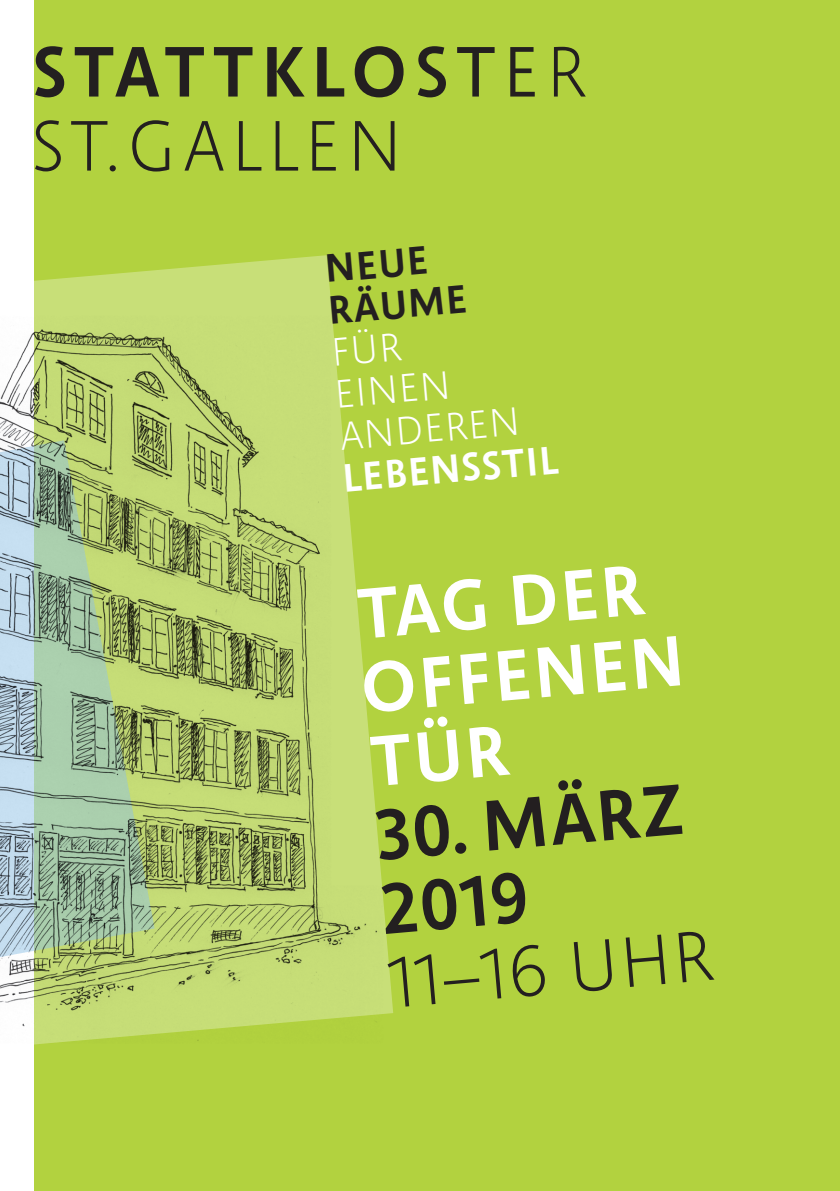
<style>
.page{position:relative;width:840px;height:1191px;background:#fff}
.page>*{position:absolute;margin:0;border:0;box-sizing:border-box;transform-origin:0 0}
.t1{font:300 72px/74px "abc Alena";letter-spacing:.085em;color:#231f20}
.t2{font:700 72px/74px "abc Alena";color:#fff}
.t3{font:700 72px/74px "abc Alena";color:#231f20}
.t4{font:300 40px/42px "abc Alena";color:#fff}
.t5{font:700 40px "abc Alena";color:#fff}
.t6{font:700 40px/42px "abc Alena";color:#231f20}
.s1{font-weight:700}
.s2{font-weight:600}
.s3{font-weight:500}
.s4{font-weight:400}
</style>
<div class="page">
<div style="left:34px;top:0;width:805px;height:1191px;background:#b2d23f"></div>
<svg style="left:34px;top:255px;width:296px;height:29px;fill:#c8df78"></svg>
<img style="left:0;top:284px;width:393px;height:761px">
<p class="t1" style="left:31px;top:33px;width:557px"><span class="s1">STATTKLO</span><span class="s2">S</span><span class="s3">T</span><span class="s4">E</span>R<br>ST.GALLEN</p>
<p class="t6" style="left:322px;top:246px;width:141px;rotate:-5deg">NEUE<br>RÄUME</p>
<p class="t4" style="left:329px;top:330px;width:183px;rotate:-5deg">FÜR<br>EINEN<br>ANDEREN</p>
<p class="t5" style="left:340px;top:449px;width:218px;rotate:-5deg">LEBENSSTIL</p>
<p class="t2" style="left:350px;top:574px;width:326px;rotate:-5deg">TAG DER<br>OFFENEN<br>TÜR</p>
<p class="t3" style="left:372px;top:795px;width:309px;rotate:-5deg">30. MÄRZ<br>2019</p>
<p class="t1" style="left:385px;top:944px;width:327px;rotate:-5deg">11–16 UHR</p>
</div>
